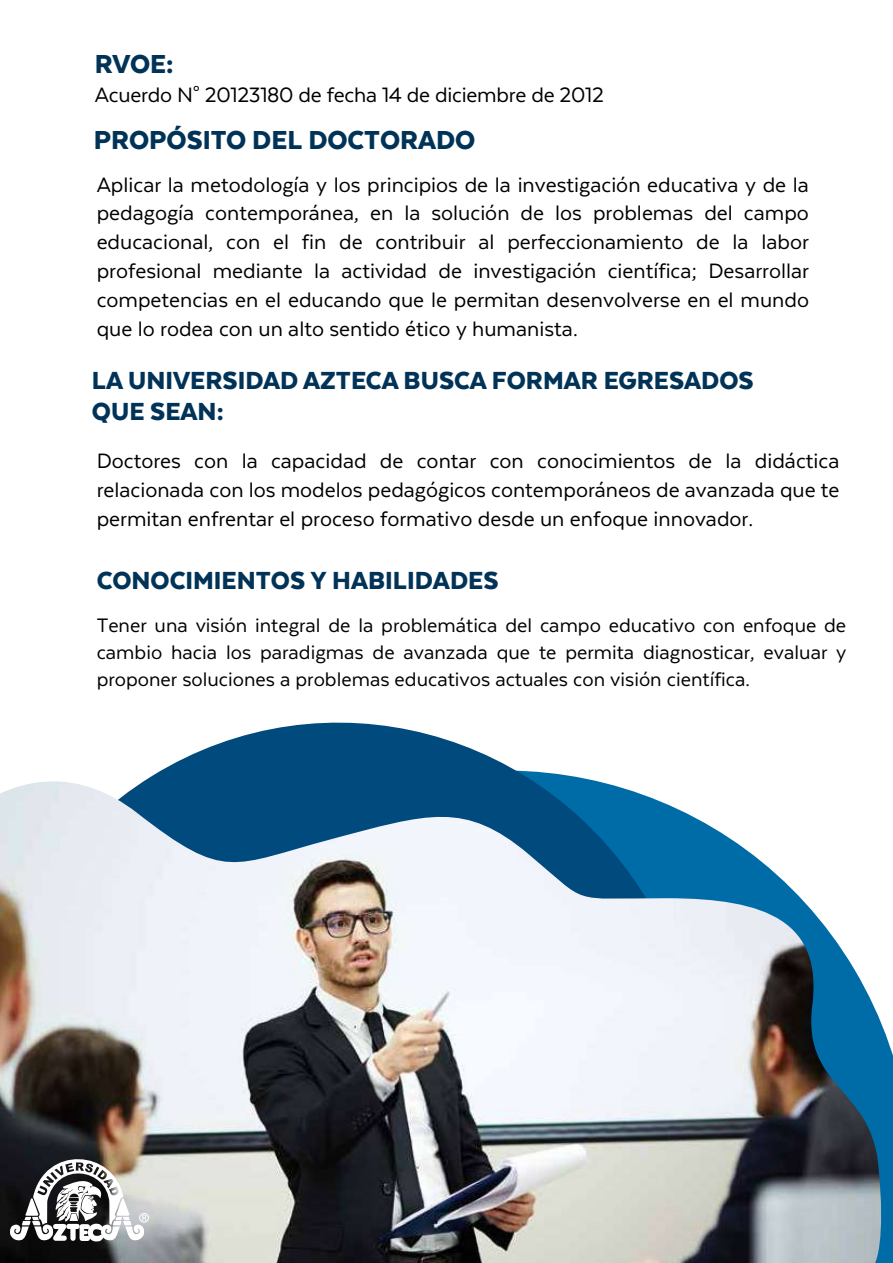
<style>
.page{position:relative;width:893px;height:1263px;background:#fff}
.page>*{position:absolute;margin:0;border:0;box-sizing:border-box;transform-origin:0 0}
.t1{font:900 30px "Texta";color:#003357}
.t2{font:900 28.5px/31.5px "Texta";color:#003357}
.t3{font:24px/28.8px "Texta";color:#000;text-align:justify}
.t4{font:22.5px/27px "Texta";color:#000;text-align:justify}
</style>
<div class="page">
<svg style="left:144px;top:722px;width:452px;height:59px;fill:#004a7d"></svg>
<img style="left:0;top:781px;width:886px;height:482px">
<svg style="left:9px;top:1144px;width:140px;height:97px"></svg>
<p class="t1" style="left:95px;top:49px;width:80px">RVOE:</p>
<p class="t3" style="left:95px;top:80px;width:510px">Acuerdo N° 20123180 de fecha 14 de diciembre de 2012</p>
<p class="t1" style="left:94px;top:125px;width:383px">PROPÓSITO DEL DOCTORADO</p>
<p class="t3" style="left:97px;top:170px;width:714px">Aplicar la metodología y los principios de la investigación educativa y de la pedagogía contemporánea, en la solución de los problemas del campo educacional, con el fin de contribuir al perfeccionamiento de la labor profesional mediante la actividad de investigación científica; Desarrollar competencias en el educando que le permitan desenvolverse en el mundo que lo rodea con un alto sentido ético y humanista.</p>
<p class="t2" style="left:92px;top:364px;width:663px">LA UNIVERSIDAD AZTECA BUSCA FORMAR EGRESADOS<br>QUE SEAN:</p>
<p class="t3" style="left:97px;top:446px;width:744px">Doctores con la capacidad de contar con conocimientos de la didáctica relacionada con los modelos pedagógicos contemporáneos de avanzada que te permitan enfrentar el proceso formativo desde un enfoque innovador.</p>
<p class="t2" style="left:97px;top:564px;width:403px">CONOCIMIENTOS Y HABILIDADES</p>
<p class="t4" style="left:97px;top:611px;width:751px">Tener una visión integral de la problemática del campo educativo con enfoque de cambio hacia los paradigmas de avanzada que te permita diagnosticar, evaluar y proponer soluciones a problemas educativos actuales con visión científica.</p>
</div>
